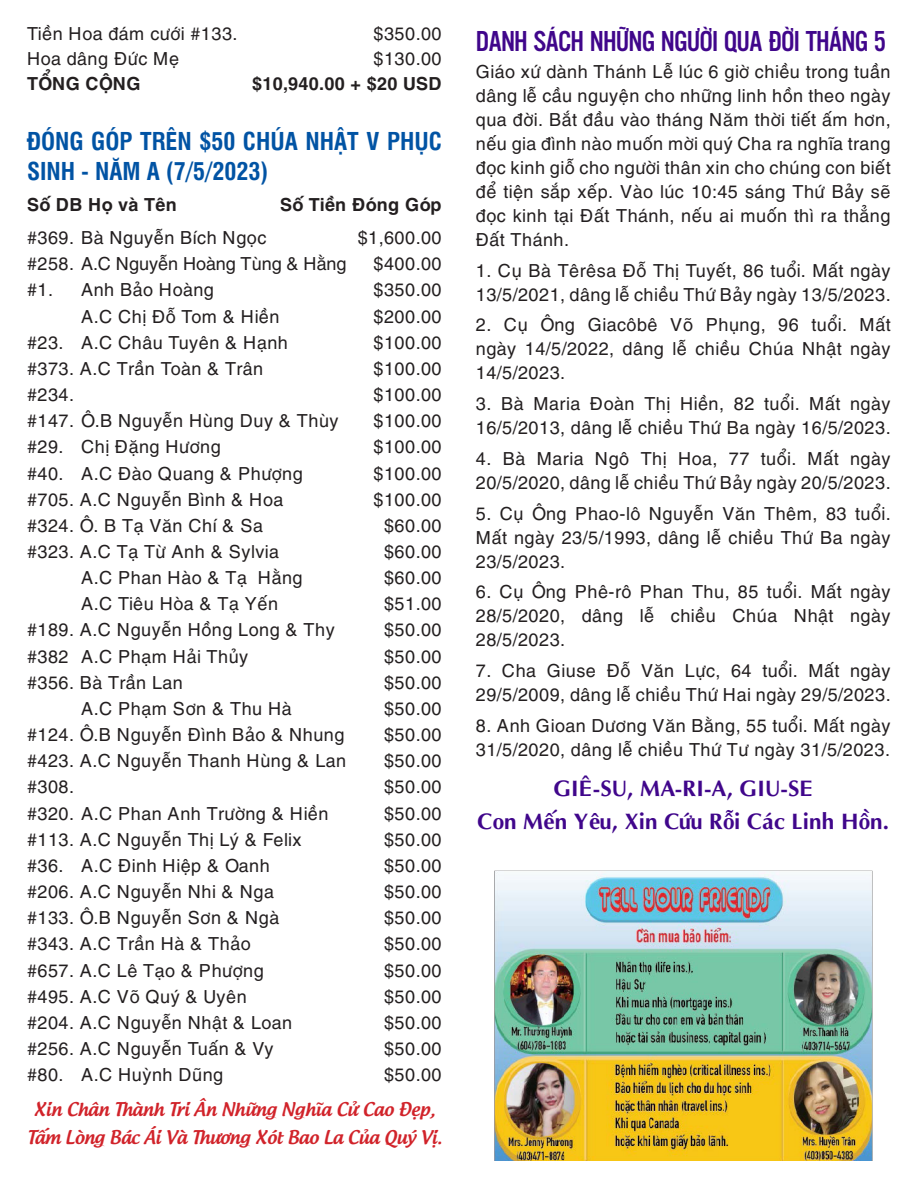
<style>
.page{position:relative;width:918px;height:1188px;background:#fff}
.page>*{position:absolute;margin:0;border:0;box-sizing:border-box;transform-origin:0 0}
.Paragraph_1{font:30px "UTM Alter Gothic";letter-spacing:-.03em;color:#40068b}
.t1{font:700 24px/30px "UTM Swiss Condensed";color:#0153a4}
.t2{font:700 22.5px "UTM Aptima";color:#40068b}
.t3{font:18px/24px "UTM Helve";color:#231f20}
.t4{font:18px "UTM Androgyne";letter-spacing:-.01em;color:#d1232a}
.Thong_Bao_Title{font:700 18px "UTM Helve";color:#231f20}
.t5{font:18px "UTM Helve";letter-spacing:-.03em;color:#231f20}
</style>
<div class="page">
<img style="left:494px;top:871px;width:378px;height:290px">
<p class="t3" style="left:27px;top:20px;width:212px">Tiền Hoa đám cưới #133.</p>
<p class="t3" style="left:374px;top:20px;width:70px">$350.00</p>
<p class="t3" style="left:27px;top:45px;width:154px">Hoa dâng Đức Mẹ</p>
<p class="t3" style="left:374px;top:45px;width:70px">$130.00</p>
<p class="Thong_Bao_Title" style="left:27px;top:69px;width:115px">TỔNG CỘNG</p>
<p class="Thong_Bao_Title" style="left:252px;top:69px;width:192px">$10,940.00 + $20 USD</p>
<p class="t1" style="left:27px;top:125px;width:417px">ĐÓNG GÓP TRÊN $50 CHÚA NHẬT V PHỤC<br>SINH - NĂM A (7/5/2023)</p>
<p class="Thong_Bao_Title" style="left:27px;top:190px;width:152px">Số DB Họ và Tên</p>
<p class="Thong_Bao_Title" style="left:280px;top:190px;width:164px">Số Tiền Đóng Góp</p>
<p class="t3" style="left:27px;top:224px;width:241px">#369. Bà Nguyễn Bích Ngọc</p>
<p class="t3" style="left:358px;top:224px;width:86px">$1,600.00</p>
<p class="t5" style="left:27px;top:250px;width:322px">#258. A.C Nguyễn Hoàng Tùng &amp; Hằng</p>
<p class="t3" style="left:374px;top:250px;width:70px">$400.00</p>
<p class="t3" style="left:27px;top:276px;width:28px">#1.</p>
<p class="t3" style="left:81px;top:276px;width:135px">Anh Bảo Hoàng</p>
<p class="t3" style="left:374px;top:276px;width:70px">$350.00</p>
<p class="t3" style="left:81px;top:302px;width:201px">A.C Chị Đỗ Tom &amp; Hiền</p>
<p class="t3" style="left:374px;top:302px;width:70px">$200.00</p>
<p class="t3" style="left:27px;top:328px;width:263px">#23. A.C Châu Tuyên &amp; Hạnh</p>
<p class="t3" style="left:374px;top:328px;width:70px">$100.00</p>
<p class="t3" style="left:27px;top:355px;width:238px">#373. A.C Trần Toàn &amp; Trân</p>
<p class="t3" style="left:374px;top:355px;width:70px">$100.00</p>
<p class="t3" style="left:27px;top:381px;width:49px">#234.</p>
<p class="t3" style="left:374px;top:381px;width:70px">$100.00</p>
<p class="t3" style="left:27px;top:407px;width:314px">#147. Ô.B Nguyễn Hùng Duy &amp; Thùy</p>
<p class="t3" style="left:374px;top:407px;width:70px">$100.00</p>
<p class="t3" style="left:27px;top:433px;width:196px">#29. Chị Đặng Hương</p>
<p class="t3" style="left:374px;top:433px;width:70px">$100.00</p>
<p class="t3" style="left:27px;top:459px;width:278px">#40. A.C Đào Quang &amp; Phượng</p>
<p class="t3" style="left:374px;top:459px;width:70px">$100.00</p>
<p class="t3" style="left:27px;top:485px;width:258px">#705. A.C Nguyễn Bình &amp; Hoa</p>
<p class="t3" style="left:374px;top:485px;width:70px">$100.00</p>
<p class="t3" style="left:27px;top:512px;width:238px">#324. Ô. B Tạ Văn Chí &amp; Sa</p>
<p class="t3" style="left:384px;top:512px;width:60px">$60.00</p>
<p class="t3" style="left:27px;top:538px;width:254px">#323. A.C Tạ Từ Anh &amp; Sylvia</p>
<p class="t3" style="left:384px;top:538px;width:60px">$60.00</p>
<p class="t3" style="left:81px;top:564px;width:224px">A.C Phan Hào &amp; Tạ Hằng</p>
<p class="t3" style="left:384px;top:564px;width:60px">$60.00</p>
<p class="t3" style="left:81px;top:590px;width:199px">A.C Tiêu Hòa &amp; Tạ Yến</p>
<p class="t3" style="left:384px;top:590px;width:60px">$51.00</p>
<p class="t3" style="left:27px;top:616px;width:310px">#189. A.C Nguyễn Hồng Long &amp; Thy</p>
<p class="t3" style="left:384px;top:616px;width:60px">$50.00</p>
<p class="t3" style="left:27px;top:642px;width:223px">#382 A.C Phạm Hải Thủy</p>
<p class="t3" style="left:384px;top:642px;width:60px">$50.00</p>
<p class="t3" style="left:27px;top:669px;width:158px">#356. Bà Trần Lan</p>
<p class="t3" style="left:384px;top:669px;width:60px">$50.00</p>
<p class="t3" style="left:81px;top:695px;width:213px">A.C Phạm Sơn &amp; Thu Hà</p>
<p class="t3" style="left:384px;top:695px;width:60px">$50.00</p>
<p class="t3" style="left:27px;top:721px;width:320px">#124. Ô.B Nguyễn Đình Bảo &amp; Nhung</p>
<p class="t3" style="left:384px;top:721px;width:60px">$50.00</p>
<p class="t3" style="left:27px;top:747px;width:321px">#423. A.C Nguyễn Thanh Hùng &amp; Lan</p>
<p class="t3" style="left:384px;top:747px;width:60px">$50.00</p>
<p class="t3" style="left:27px;top:773px;width:49px">#308.</p>
<p class="t3" style="left:384px;top:773px;width:60px">$50.00</p>
<p class="t3" style="left:27px;top:799px;width:304px">#320. A.C Phan Anh Trường &amp; Hiền</p>
<p class="t3" style="left:384px;top:799px;width:60px">$50.00</p>
<p class="t3" style="left:27px;top:825px;width:277px">#113. A.C Nguyễn Thị Lý &amp; Felix</p>
<p class="t3" style="left:384px;top:825px;width:60px">$50.00</p>
<p class="t3" style="left:27px;top:852px;width:245px">#36. A.C Đinh Hiệp &amp; Oanh</p>
<p class="t3" style="left:384px;top:852px;width:60px">$50.00</p>
<p class="t3" style="left:27px;top:878px;width:249px">#206. A.C Nguyễn Nhi &amp; Nga</p>
<p class="t3" style="left:384px;top:878px;width:60px">$50.00</p>
<p class="t3" style="left:27px;top:904px;width:254px">#133. Ô.B Nguyễn Sơn &amp; Ngà</p>
<p class="t3" style="left:384px;top:904px;width:60px">$50.00</p>
<p class="t3" style="left:27px;top:930px;width:226px">#343. A.C Trần Hà &amp; Thảo</p>
<p class="t3" style="left:384px;top:930px;width:60px">$50.00</p>
<p class="t3" style="left:27px;top:956px;width:239px">#657. A.C Lê Tạo &amp; Phượng</p>
<p class="t3" style="left:384px;top:956px;width:60px">$50.00</p>
<p class="t3" style="left:27px;top:982px;width:222px">#495. A.C Võ Quý &amp; Uyên</p>
<p class="t3" style="left:384px;top:982px;width:60px">$50.00</p>
<p class="t3" style="left:27px;top:1009px;width:267px">#204. A.C Nguyễn Nhật &amp; Loan</p>
<p class="t3" style="left:384px;top:1009px;width:60px">$50.00</p>
<p class="t3" style="left:27px;top:1035px;width:248px">#256. A.C Nguyễn Tuấn &amp; Vy</p>
<p class="t3" style="left:384px;top:1035px;width:60px">$50.00</p>
<p class="t3" style="left:27px;top:1061px;width:198px">#80. A.C Huỳnh Dũng</p>
<p class="t3" style="left:384px;top:1061px;width:60px">$50.00</p>
<p class="t4" style="left:34px;top:1094px;width:403px">Xin Chân Thành Tri Ân Những Nghĩa Cử Cao Đẹp,</p>
<p class="t4" style="left:27px;top:1122px;width:417px">Tấm Lòng Bác Ái Và Thương Xót Bao La Của Quý Vị.</p>
<p class="Paragraph_1" style="left:476px;top:21px;width:412px">DANH SÁCH NHỮNG NGƯỜI QUA ĐỜI THÁNG 5</p>
<p class="t3" style="left:476px;top:58px;width:417px;text-align:justify">Giáo xứ dành Thánh Lễ lúc 6 giờ chiều trong tuần dâng lễ cầu nguyện cho những linh hồn theo ngày qua đời. Bắt đầu vào tháng Năm thời tiết ấm hơn, nếu gia đình nào muốn mời quý Cha ra nghĩa trang đọc kinh giỗ cho người thân xin cho chúng con biết để tiện sắp xếp. Vào lúc 10:45 sáng Thứ Bảy sẽ đọc kinh tại Đất Thánh, nếu ai muốn thì ra thẳng Đất Thánh.</p>
<p class="t3" style="left:476px;top:256px;width:417px">1. Cụ Bà Têrêsa Đỗ Thị Tuyết, 86 tuổi. Mất ngày<br>13/5/2021, dâng lễ chiều Thứ Bảy ngày 13/5/2023.</p>
<p class="t3" style="left:476px;top:311px;width:417px;text-align:justify">2. Cụ Ông Giacôbê Võ Phụng, 96 tuổi. Mất ngày 14/5/2022, dâng lễ chiều Chúa Nhật ngày 14/5/2023.</p>
<p class="t3" style="left:476px;top:390px;width:417px">3. Bà Maria Đoàn Thị Hiền, 82 tuổi. Mất ngày<br>16/5/2013, dâng lễ chiều Thứ Ba ngày 16/5/2023.</p>
<p class="t3" style="left:476px;top:445px;width:417px">4. Bà Maria Ngô Thị Hoa, 77 tuổi. Mất ngày<br>20/5/2020, dâng lễ chiều Thứ Bảy ngày 20/5/2023.</p>
<p class="t3" style="left:476px;top:499px;width:417px;text-align:justify">5. Cụ Ông Phao-lô Nguyễn Văn Thêm, 83 tuổi.<br>Mất ngày 23/5/1993, dâng lễ chiều Thứ Ba ngày 23/5/2023.</p>
<p class="t3" style="left:476px;top:578px;width:417px;text-align:justify">6. Cụ Ông Phê-rô Phan Thu, 85 tuổi. Mất ngày 28/5/2020, dâng lễ chiều Chúa Nhật ngày 28/5/2023.</p>
<p class="t3" style="left:476px;top:657px;width:417px">7. Cha Giuse Đỗ Văn Lực, 64 tuổi. Mất ngày<br>29/5/2009, dâng lễ chiều Thứ Hai ngày 29/5/2023.</p>
<p class="t3" style="left:476px;top:712px;width:417px">8. Anh Gioan Dương Văn Bằng, 55 tuổi. Mất ngày<br>31/5/2020, dâng lễ chiều Thứ Tư ngày 31/5/2023.</p>
<p class="t2" style="left:554px;top:771px;width:261px">GIÊ-SU, MA-RI-A, GIU-SE</p>
<p class="t2" style="left:478px;top:804px;width:413px">Con Mến Yêu, Xin Cứu Rỗi Các Linh Hồn.</p>
</div>
